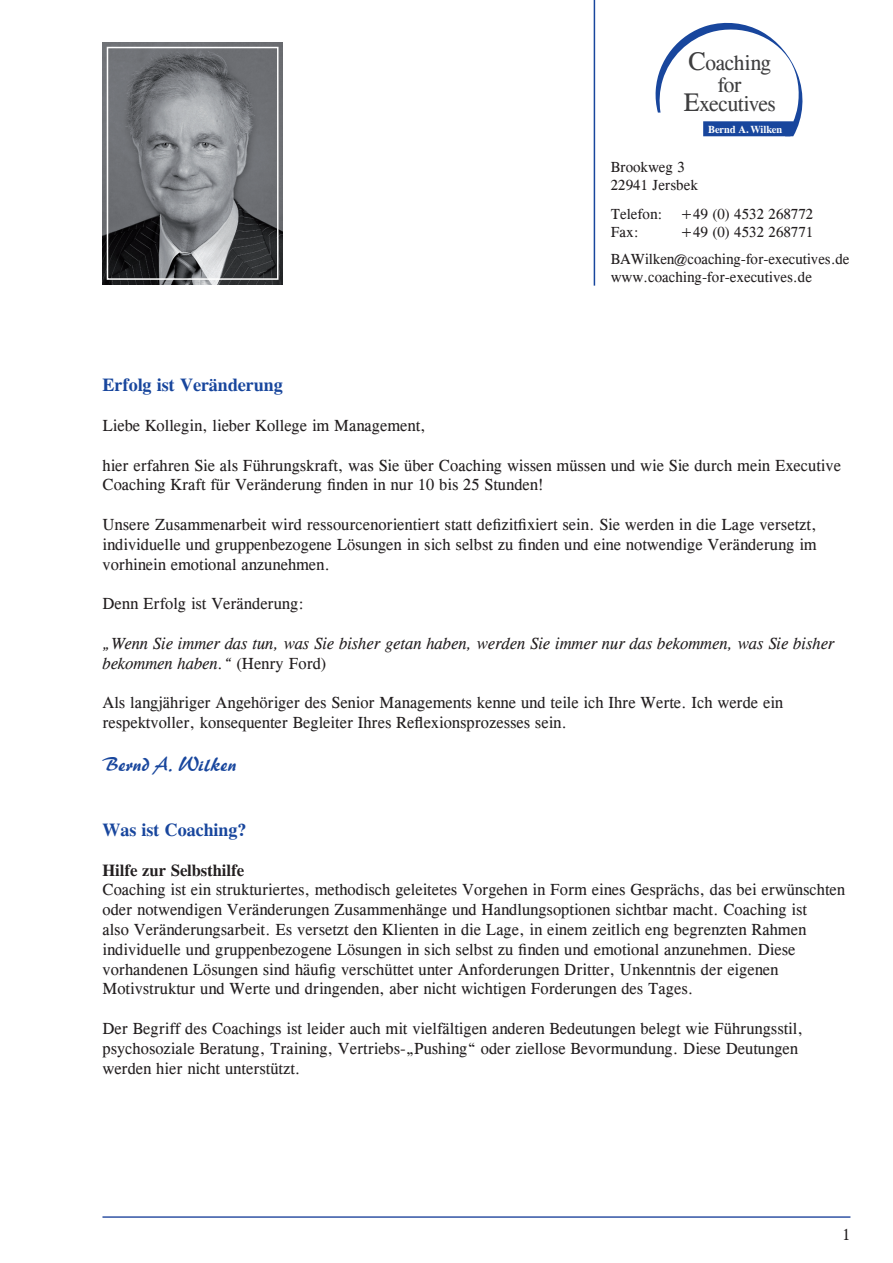
<style>
.page{position:relative;width:893px;height:1263px;background:#fff}
.page>*{position:absolute;margin:0;border:0;box-sizing:border-box;transform-origin:0 0}
.t1{font:21.3px/21.9px "CG Times";letter-spacing:-.02em;color:#3e3e3f;text-align:center}
.t2{font:19.5px "Brush 445 BT";color:#18469d}
.t3{font:700 18px "CG Times";color:#18469d}
.t4{font:16.5px/19.8px "CG Times";color:#231f20}
.t5{font:italic 16.5px/19.8px "CG Times";color:#231f20}
.t6{font:700 16.5px "CG Times";color:#231f20}
.t7{font:15px/18px "CG Times";color:#231f20}
.t8{font:700 10.35px "CG Times";letter-spacing:-.01em;color:#fff}
.s1{font-size:26.1px}
.s2{font-style:normal}
</style>
<div class="page">
<svg style="left:655px;top:22px;width:148px;height:114px"></svg>
<hr style="left:594px;top:0;width:1px;height:286px;background:#18469d">
<hr style="left:102px;top:1216px;width:748px;height:2px;background:#3153a4">
<img style="left:102px;top:43px;width:181px;height:241px">
<div style="left:107px;top:47px;width:172px;height:233px;border:2px solid #fff"></div>
<p class="t1" style="left:688px;top:52px;width:85px"><span class="s1">C</span>oaching for</p>
<p class="t1" style="left:683px;top:93px;width:94px"><span class="s1">E</span>xecutives</p>
<p class="t8" style="left:708px;top:123px;width:75px">Bernd A.Wilken</p>
<p class="t7" style="left:611px;top:158px;width:89px">Brookweg 3<br>22941 Jersbek</p>
<p class="t7" style="left:611px;top:205px;width:204px">Telefon: +49 (0) 4532 268772<br>Fax:</p>
<p class="t7" style="left:611px;top:218px;width:240px;line-height:27px;text-indent:69px">+49 (0) 4532 268771<br>BAWilken@coaching-for-executives.de</p>
<p class="t7" style="left:611px;top:268px;width:203px">www.coaching-for-executives.de</p>
<p class="t3" style="left:102px;top:374px;width:182px">Erfolg ist Veränderung</p>
<p class="t4" style="left:102px;top:416px;width:325px">Liebe Kollegin, lieber Kollege im Management,</p>
<p class="t4" style="left:102px;top:455px;width:740px">hier erfahren Sie als Führungskraft, was Sie über Coaching wissen müssen und wie Sie durch mein Executive<br>Coaching Kraft für Veränderung finden in nur 10 bis 25 Stunden!</p>
<p class="t4" style="left:102px;top:515px;width:716px;text-align:justify">Unsere Zusammenarbeit wird ressourcenorientiert statt defizitfixiert sein. Sie werden in die Lage versetzt, individuelle und gruppenbezogene Lösungen in sich selbst zu finden und eine notwendige Veränderung im vorhinein emotional anzunehmen.</p>
<p class="t4" style="left:102px;top:594px;width:203px">Denn Erfolg ist Veränderung:</p>
<p class="t5" style="left:102px;top:633px;width:733px">„Wenn Sie immer das tun, was Sie bisher getan haben, werden Sie immer nur das bekommen, was Sie bisher bekommen haben.“ <span class="s2">(Henry Ford)</span></p>
<p class="t4" style="left:102px;top:693px;width:682px">Als langjähriger Angehöriger des Senior Managements kenne und teile ich Ihre Werte. Ich werde ein respektvoller, konsequenter Begleiter Ihres Reflexionsprozesses sein.</p>
<p class="t2" style="left:102px;top:752px;width:137px">Bernd A. Wilken</p>
<p class="t3" style="left:102px;top:819px;width:146px">Was ist Coaching?</p>
<p class="t6" style="left:102px;top:860px;width:143px">Hilfe zur Selbsthilfe</p>
<p class="t4" style="left:102px;top:880px;width:744px">Coaching ist ein strukturiertes, methodisch geleitetes Vorgehen in Form eines Gesprächs, das bei erwünschten oder notwendigen Veränderungen Zusammenhänge und Handlungsoptionen sichtbar macht. Coaching ist<br>also Veränderungsarbeit. Es versetzt den Klienten in die Lage, in einem zeitlich eng begrenzten Rahmen individuelle und gruppenbezogene Lösungen in sich selbst zu finden und emotional anzunehmen. Diese vorhandenen Lösungen sind häufig verschüttet unter Anforderungen Dritter, Unkenntnis der eigenen Motivstruktur und Werte und dringenden, aber nicht wichtigen Forderungen des Tages.</p>
<p class="t4" style="left:102px;top:1019px;width:702px">Der Begriff des Coachings ist leider auch mit vielfältigen anderen Bedeutungen belegt wie Führungsstil, psychosoziale Beratung, Training, Vertriebs-„Pushing“ oder ziellose Bevormundung. Diese Deutungen werden hier nicht unterstützt.</p>
</div>
